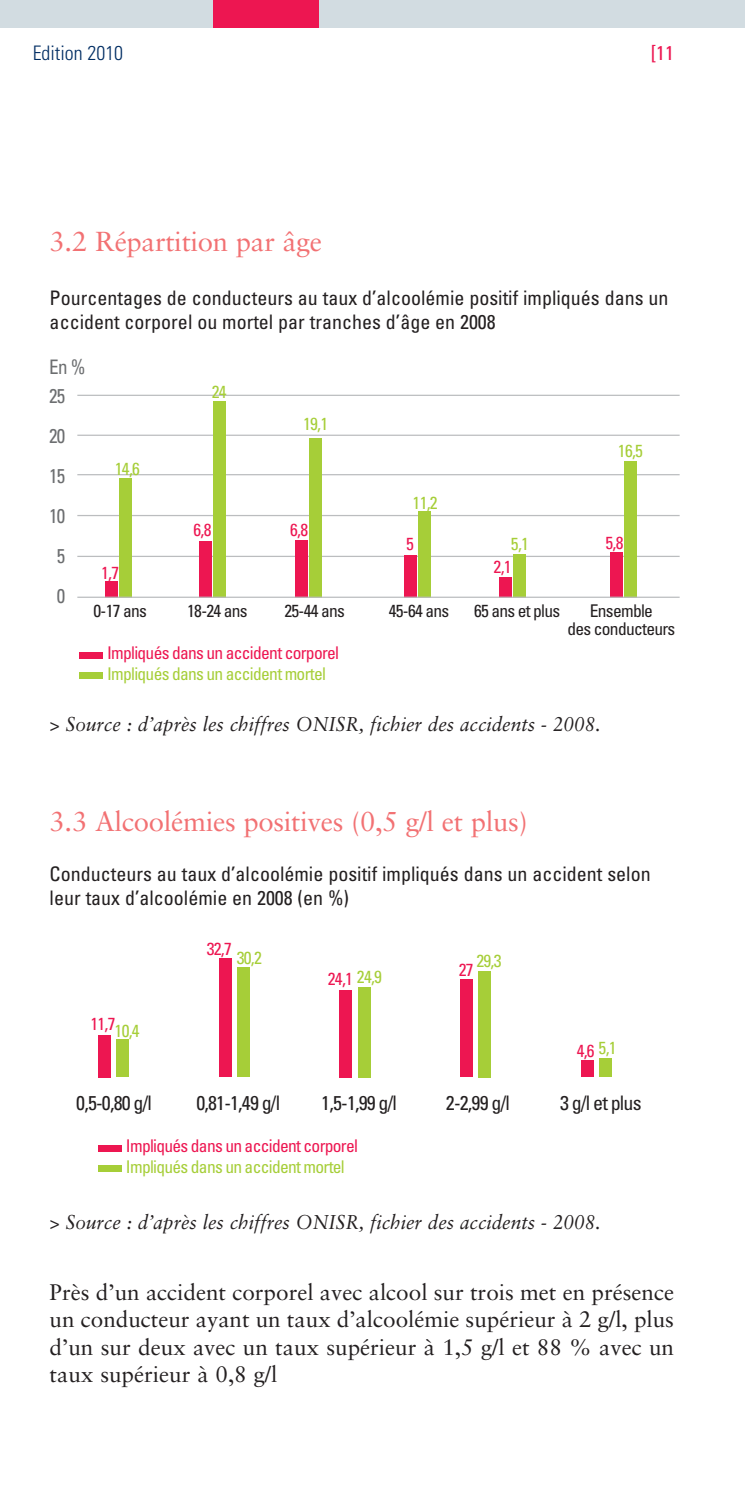
<style>
.page{position:relative;width:745px;height:1489px;background:#fff}
.page>*{position:absolute;margin:0;border:0;box-sizing:border-box;transform-origin:0 0}
.t1{font:27.5px "Sabon";letter-spacing:-.01em;color:#f27173}
.t2{font:22.5px/27.5px "Sabon";color:#231f20;text-align:justify}
.t3{font:condensed 20px/24px "Univers";color:#231f20}
.t4{font:italic 20px "Sabon";color:#231f20;scale:.95 1}
.t5{font:condensed 20px "Univers";letter-spacing:-.03em;color:#6c6e70;scale:.95 1}
.t6{font:300 condensed 20px "Univers";color:#002d63}
.t7{font:condensed 20px "Univers";color:#ed1651}
.t8{font:condensed 17.5px "Univers";letter-spacing:-.04em;color:#a6ce38}
.t9{font:condensed 17.5px "Univers";letter-spacing:-.04em;color:#ed1651}
.t10{font:condensed 17.5px/17.5px "Univers";letter-spacing:-.04em;color:#231f20;text-align:center}
</style>
<div class="page">
<div style="left:116px;top:1039px;width:12px;height:38px;background:#a6ce38"></div>
<div style="left:237px;top:967px;width:12px;height:110px;background:#a6ce38"></div>
<div style="left:357px;top:986px;width:13px;height:91px;background:#a6ce38"></div>
<div style="left:478px;top:970px;width:13px;height:107px;background:#a6ce38"></div>
<div style="left:599px;top:1058px;width:12px;height:19px;background:#a6ce38"></div>
<div style="left:98px;top:1034px;width:12px;height:43px;background:#ed1651"></div>
<div style="left:218px;top:958px;width:13px;height:119px;background:#ed1651"></div>
<div style="left:339px;top:989px;width:13px;height:88px;background:#ed1651"></div>
<div style="left:460px;top:979px;width:13px;height:98px;background:#ed1651"></div>
<div style="left:581px;top:1060px;width:12px;height:17px;background:#ed1651"></div>
<div style="left:98px;top:1145px;width:23px;height:6px;background:#ed1651"></div>
<div style="left:98px;top:1165px;width:23px;height:6px;background:#a6ce38"></div>
<div style="left:0;top:0;width:213px;height:28px;background:#d2dce1"></div>
<div style="left:213px;top:0;width:106px;height:28px;background:#ed1651"></div>
<div style="left:319px;top:0;width:425px;height:28px;background:#d2dce1"></div>
<hr style="left:77px;top:555px;width:602px;height:2px;background:#bbbdbf">
<hr style="left:77px;top:515px;width:602px;height:1px;background:#bbbdbf">
<hr style="left:77px;top:474px;width:602px;height:1px;background:#bbbdbf">
<hr style="left:77px;top:434px;width:602px;height:2px;background:#bbbdbf">
<hr style="left:77px;top:394px;width:602px;height:2px;background:#bbbdbf">
<div style="left:106px;top:581px;width:12px;height:16px;background:#ed1651"></div>
<div style="left:120px;top:478px;width:12px;height:119px;background:#a6ce38"></div>
<div style="left:199px;top:540px;width:12px;height:57px;background:#ed1651"></div>
<div style="left:213px;top:401px;width:12px;height:196px;background:#a6ce38"></div>
<div style="left:295px;top:540px;width:12px;height:57px;background:#ed1651"></div>
<div style="left:309px;top:438px;width:12px;height:159px;background:#a6ce38"></div>
<div style="left:404px;top:555px;width:12px;height:42px;background:#ed1651"></div>
<div style="left:418px;top:511px;width:12px;height:86px;background:#a6ce38"></div>
<div style="left:499px;top:577px;width:12px;height:20px;background:#ed1651"></div>
<div style="left:513px;top:554px;width:12px;height:43px;background:#a6ce38"></div>
<div style="left:610px;top:552px;width:12px;height:45px;background:#ed1651"></div>
<div style="left:624px;top:461px;width:12px;height:136px;background:#a6ce38"></div>
<div style="left:79px;top:652px;width:23px;height:6px;background:#ed1651"></div>
<div style="left:79px;top:672px;width:23px;height:6px;background:#a6ce38"></div>
<hr style="left:77px;top:596px;width:602px;height:2px;background:#bbbdbf">
<p class="t6" style="left:33px;top:46px;width:92px">Edition 2010</p>
<p class="t7" style="left:650px;top:46px;width:25px">[11</p>
<h1 class="t1" style="left:50px;top:230px;width:274px">3.2 Répartition par âge</h1>
<p class="t3" style="left:50px;top:288px;width:620px">Pourcentages de conducteurs au taux d’alcoolémie positif impliqués dans un accident corporel ou mortel par tranches d’âge en 2008</p>
<p class="t5" style="left:49px;top:359px;width:40px">En %</p>
<p class="t5" style="left:49px;top:388px;width:19px">25</p>
<p class="t5" style="left:49px;top:428px;width:19px">20</p>
<p class="t5" style="left:49px;top:468px;width:19px">15</p>
<p class="t5" style="left:49px;top:508px;width:19px">10</p>
<p class="t5" style="left:57px;top:548px;width:10px">5</p>
<p class="t8" style="left:115px;top:462px;width:27px">14,6</p>
<p class="t9" style="left:101px;top:566px;width:20px">1,7</p>
<p class="t8" style="left:212px;top:385px;width:16px">24</p>
<p class="t8" style="left:303px;top:417px;width:27px">19,1</p>
<p class="t9" style="left:193px;top:523px;width:20px">6,8</p>
<p class="t9" style="left:290px;top:523px;width:20px">6,8</p>
<p class="t8" style="left:412px;top:496px;width:27px">11,2</p>
<p class="t9" style="left:406px;top:537px;width:9px">5</p>
<p class="t8" style="left:510px;top:538px;width:20px">5,1</p>
<p class="t9" style="left:493px;top:560px;width:20px">2,1</p>
<p class="t8" style="left:617px;top:444px;width:27px">16,5</p>
<p class="t9" style="left:605px;top:536px;width:20px">5,8</p>
<p class="t5" style="left:57px;top:588px;width:10px">0</p>
<p class="t10" style="left:93px;top:604px;width:55px">0-17 ans</p>
<p class="t10" style="left:187px;top:604px;width:62px">18-24 ans</p>
<p class="t10" style="left:284px;top:604px;width:62px">25-44 ans</p>
<p class="t10" style="left:388px;top:604px;width:62px">45-64 ans</p>
<p class="t10" style="left:473px;top:604px;width:88px">65 ans et plus</p>
<p class="t10" style="left:567px;top:604px;width:109px">Ensemble<br>des conducteurs</p>
<p class="t9" style="left:107px;top:646px;width:233px">Impliqués dans un accident corporel</p>
<p class="t8" style="left:107px;top:667px;width:220px">Impliqués dans un accident mortel</p>
<p class="t4" style="left:50px;top:716px;width:581px">&gt; Source : d’après les chiffres ONISR, fichier des accidents - 2008.</p>
<h1 class="t1" style="left:50px;top:809px;width:479px">3.3 Alcoolémies positives (0,5 g/l et plus)</h1>
<p class="t3" style="left:50px;top:863px;width:602px">Conducteurs au taux d’alcoolémie positif impliqués dans un accident selon leur taux d’alcoolémie en 2008 (en %)</p>
<p class="t9" style="left:90px;top:1017px;width:27px">11,7</p>
<p class="t8" style="left:115px;top:1023px;width:27px">10,4</p>
<p class="t9" style="left:207px;top:942px;width:27px">32,7</p>
<p class="t8" style="left:236px;top:951px;width:27px">30,2</p>
<p class="t8" style="left:357px;top:970px;width:27px">24,9</p>
<p class="t9" style="left:327px;top:972px;width:27px">24,1</p>
<p class="t8" style="left:476px;top:953px;width:27px">29,3</p>
<p class="t9" style="left:458px;top:963px;width:16px">27</p>
<p class="t8" style="left:598px;top:1041px;width:20px">5,1</p>
<p class="t9" style="left:576px;top:1044px;width:20px">4,6</p>
<p class="t3" style="left:76px;top:1092px;width:77px">0,5-0,80 g/l</p>
<p class="t3" style="left:196px;top:1092px;width:85px">0,81-1,49 g/l</p>
<p class="t3" style="left:321px;top:1092px;width:77px">1,5-1,99 g/l</p>
<p class="t3" style="left:445px;top:1092px;width:65px">2-2,99 g/l</p>
<p class="t3" style="left:559px;top:1092px;width:83px">3 g/l et plus</p>
<p class="t9" style="left:126px;top:1139px;width:233px">Impliqués dans un accident corporel</p>
<p class="t8" style="left:126px;top:1160px;width:220px">Impliqués dans un accident mortel</p>
<p class="t4" style="left:50px;top:1213px;width:581px">&gt; Source : d’après les chiffres ONISR, fichier des accidents - 2008.</p>
<p class="t2" style="left:50px;top:1279px;width:625px">Près d’un accident corporel avec alcool sur trois met en présence un conducteur ayant un taux d’alcoolémie supérieur à 2 g/l, plus d’un sur deux avec un taux supérieur à 1,5 g/l et 88 % avec un taux supérieur à 0,8 g/l</p>
</div>
